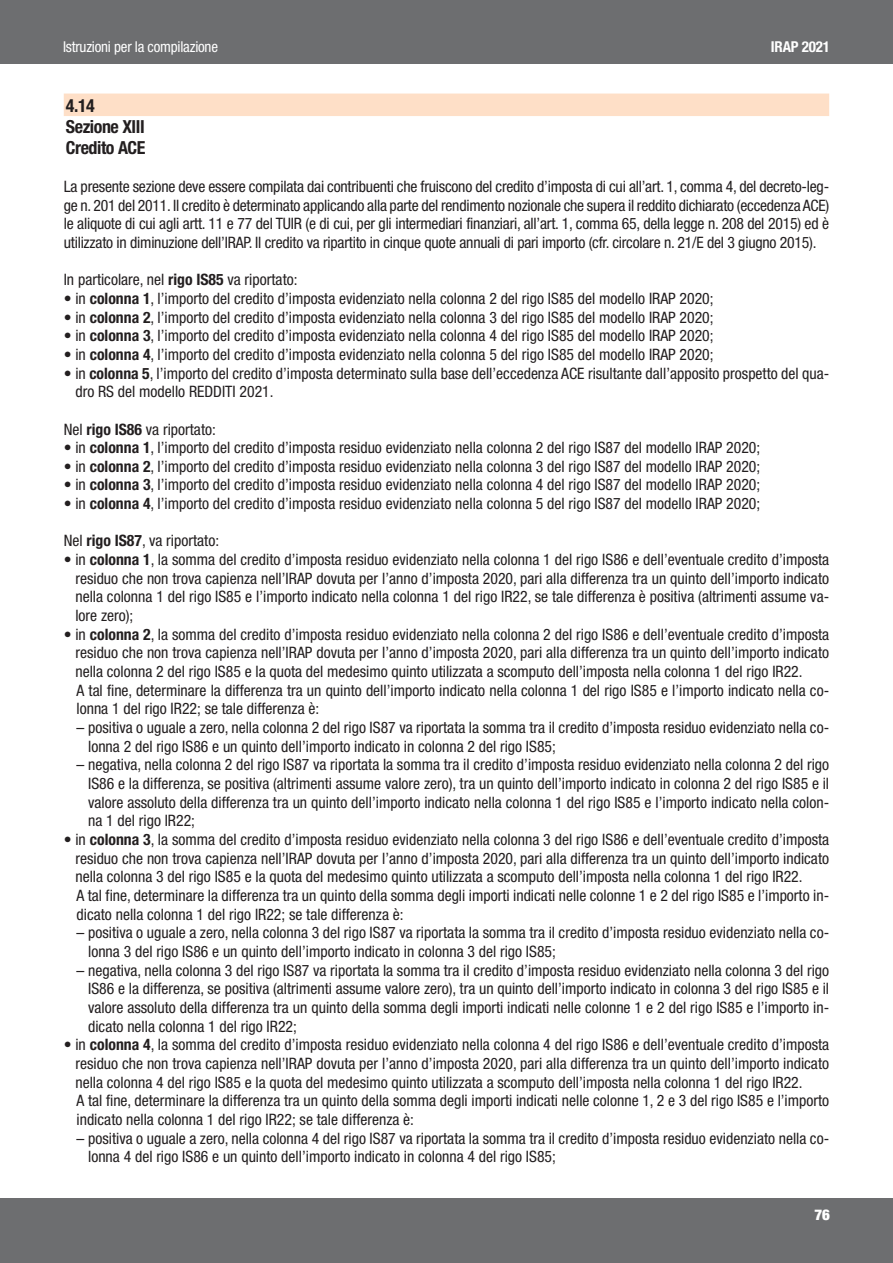
<style>
.page{position:relative;width:893px;height:1263px;background:#fff}
.page>*{position:absolute;margin:0;border:0;box-sizing:border-box;transform-origin:0 0}
.t1{font:700 condensed 18px/21.1px "Helvetica Neue";letter-spacing:-.025em;color:#231f20}
.t2{font:condensed 15.75px/18.6px "Helvetica Neue";color:#231f20}
.t3{font:condensed 15px "Helvetica Neue";letter-spacing:-.015em;color:#fff}
.t4{font:700 condensed 15px "Helvetica Neue";letter-spacing:-.015em;color:#fff}
.t5{font:900 condensed 15px "Helvetica Neue";color:#fff}
.s1{font-weight:700}
</style>
<div class="page">
<div style="left:0;top:0;width:893px;height:64px;background:#6d6e70"></div>
<div style="left:64px;top:94px;width:765px;height:22px;background:#fedfc7"></div>
<div style="left:0;top:1198px;width:893px;height:65px;background:#6d6e70"></div>
<p class="t3" style="left:63px;top:41px;width:157px">Istruzioni per la compilazione</p>
<p class="t4" style="left:771px;top:41px;width:60px">IRAP 2021</p>
<p class="t1" style="left:66px;top:96px;width:81px">4.14<br>Sezione XIII<br>Credito ACE</p>
<p class="t2" style="left:64px;top:178px;width:767px;text-align:justify">La presente sezione deve essere compilata dai contribuenti che fruiscono del credito d’imposta di cui all’art. 1, comma 4, del decreto-leg&shy;ge n. 201 del 2011. Il credito è determinato applicando alla parte del rendimento nozionale che supera il reddito dichiarato (eccedenza ACE) le aliquote di cui agli artt. 11 e 77 del TUIR (e di cui, per gli intermediari finanziari, all’art. 1, comma 65, della legge n. 208 del 2015) ed è utilizzato in diminuzione dell’IRAP. Il credito va ripartito in cinque quote annuali di pari importo (cfr. circolare n. 21/E del 3 giugno 2015).</p>
<p class="t2" style="left:64px;top:272px;width:235px">In particolare, nel <span class="s1">rigo IS85</span> va riportato:</p>
<p class="t2" style="left:64px;top:290px;width:651px">• in <span class="s1">colonna 1</span>, l’importo del credito d’imposta evidenziato nella colonna 2 del rigo IS85 del modello IRAP 2020;</p>
<p class="t2" style="left:64px;top:309px;width:651px">• in <span class="s1">colonna 2</span>, l’importo del credito d’imposta evidenziato nella colonna 3 del rigo IS85 del modello IRAP 2020;</p>
<p class="t2" style="left:64px;top:328px;width:651px">• in <span class="s1">colonna 3</span>, l’importo del credito d’imposta evidenziato nella colonna 4 del rigo IS85 del modello IRAP 2020;</p>
<p class="t2" style="left:64px;top:346px;width:651px">• in <span class="s1">colonna 4</span>, l’importo del credito d’imposta evidenziato nella colonna 5 del rigo IS85 del modello IRAP 2020;</p>
<p class="t2" style="left:75px;top:365px;width:755px;text-indent:-12px">• in <span class="s1">colonna 5</span>, l’importo del credito d’imposta determinato sulla base dell’eccedenza ACE risultante dall’apposito prospetto del qua&shy;dro RS del modello REDDITI 2021.</p>
<p class="t2" style="left:64px;top:421px;width:154px">Nel <span class="s1">rigo IS86</span> va riportato:</p>
<p class="t2" style="left:64px;top:440px;width:698px">• in <span class="s1">colonna 1</span>, l’importo del credito d’imposta residuo evidenziato nella colonna 2 del rigo IS87 del modello IRAP 2020;</p>
<p class="t2" style="left:64px;top:458px;width:698px">• in <span class="s1">colonna 2</span>, l’importo del credito d’imposta residuo evidenziato nella colonna 3 del rigo IS87 del modello IRAP 2020;</p>
<p class="t2" style="left:64px;top:477px;width:698px">• in <span class="s1">colonna 3</span>, l’importo del credito d’imposta residuo evidenziato nella colonna 4 del rigo IS87 del modello IRAP 2020;</p>
<p class="t2" style="left:64px;top:496px;width:698px">• in <span class="s1">colonna 4</span>, l’importo del credito d’imposta residuo evidenziato nella colonna 5 del rigo IS87 del modello IRAP 2020;</p>
<p class="t2" style="left:64px;top:533px;width:157px">Nel <span class="s1">rigo IS87</span>, va riportato:</p>
<p class="t2" style="left:75px;top:552px;width:755px;text-align:justify;text-indent:-12px">• in <span class="s1">colonna 1</span>, la somma del credito d’imposta residuo evidenziato nella colonna 1 del rigo IS86 e dell’eventuale credito d’imposta residuo che non trova capienza nell’IRAP dovuta per l’anno d’imposta 2020, pari alla differenza tra un quinto dell’importo indicato nella colonna 1 del rigo IS85 e l’importo indicato nella colonna 1 del rigo IR22, se tale differenza è positiva (altrimenti assume va&shy;lore zero);</p>
<p class="t2" style="left:75px;top:626px;width:755px;text-indent:-12px">• in <span class="s1">colonna 2</span>, la somma del credito d’imposta residuo evidenziato nella colonna 2 del rigo IS86 e dell’eventuale credito d’imposta residuo che non trova capienza nell’IRAP dovuta per l’anno d’imposta 2020, pari alla differenza tra un quinto dell’importo indicato nella colonna 2 del rigo IS85 e la quota del medesimo quinto utilizzata a scomputo dell’imposta nella colonna 1 del rigo IR22.<br>A tal fine, determinare la differenza tra un quinto dell’importo indicato nella colonna 1 del rigo IS85 e l’importo indicato nella co&shy;lonna 1 del rigo IR22; se tale differenza è:</p>
<p class="t2" style="left:88px;top:720px;width:742px;text-indent:-12px">– positiva o uguale a zero, nella colonna 2 del rigo IS87 va riportata la somma tra il credito d’imposta residuo evidenziato nella co&shy;lonna 2 del rigo IS86 e un quinto dell’importo indicato in colonna 2 del rigo IS85;</p>
<p class="t2" style="left:88px;top:757px;width:742px;text-align:justify;text-indent:-12px">– negativa, nella colonna 2 del rigo IS87 va riportata la somma tra il credito d’imposta residuo evidenziato nella colonna 2 del rigo IS86 e la differenza, se positiva (altrimenti assume valore zero), tra un quinto dell’importo indicato in colonna 2 del rigo IS85 e il valore assoluto della differenza tra un quinto dell’importo indicato nella colonna 1 del rigo IS85 e l’importo indicato nella colon&shy;na 1 del rigo IR22;</p>
<p class="t2" style="left:75px;top:831px;width:755px;text-indent:-12px">• in <span class="s1">colonna 3</span>, la somma del credito d’imposta residuo evidenziato nella colonna 3 del rigo IS86 e dell’eventuale credito d’imposta residuo che non trova capienza nell’IRAP dovuta per l’anno d’imposta 2020, pari alla differenza tra un quinto dell’importo indicato nella colonna 3 del rigo IS85 e la quota del medesimo quinto utilizzata a scomputo dell’imposta nella colonna 1 del rigo IR22.<br>A tal fine, determinare la differenza tra un quinto della somma degli importi indicati nelle colonne 1 e 2 del rigo IS85 e l’importo in&shy;dicato nella colonna 1 del rigo IR22; se tale differenza è:</p>
<p class="t2" style="left:88px;top:925px;width:742px;text-indent:-12px">– positiva o uguale a zero, nella colonna 3 del rigo IS87 va riportata la somma tra il credito d’imposta residuo evidenziato nella co&shy;lonna 3 del rigo IS86 e un quinto dell’importo indicato in colonna 3 del rigo IS85;</p>
<p class="t2" style="left:88px;top:962px;width:742px;text-align:justify;text-indent:-12px">– negativa, nella colonna 3 del rigo IS87 va riportata la somma tra il credito d’imposta residuo evidenziato nella colonna 3 del rigo IS86 e la differenza, se positiva (altrimenti assume valore zero), tra un quinto dell’importo indicato in colonna 3 del rigo IS85 e il valore assoluto della differenza tra un quinto della somma degli importi indicati nelle colonne 1 e 2 del rigo IS85 e l’importo in&shy;dicato nella colonna 1 del rigo IR22;</p>
<p class="t2" style="left:75px;top:1037px;width:755px;text-indent:-12px">• in <span class="s1">colonna 4</span>, la somma del credito d’imposta residuo evidenziato nella colonna 4 del rigo IS86 e dell’eventuale credito d’imposta residuo che non trova capienza nell’IRAP dovuta per l’anno d’imposta 2020, pari alla differenza tra un quinto dell’importo indicato nella colonna 4 del rigo IS85 e la quota del medesimo quinto utilizzata a scomputo dell’imposta nella colonna 1 del rigo IR22.<br>A tal fine, determinare la differenza tra un quinto della somma degli importi indicati nelle colonne 1, 2 e 3 del rigo IS85 e l’importo indicato nella colonna 1 del rigo IR22; se tale differenza è:</p>
<p class="t2" style="left:88px;top:1130px;width:742px;text-indent:-12px">– positiva o uguale a zero, nella colonna 4 del rigo IS87 va riportata la somma tra il credito d’imposta residuo evidenziato nella co&shy;lonna 4 del rigo IS86 e un quinto dell’importo indicato in colonna 4 del rigo IS85;</p>
<p class="t5" style="left:814px;top:1206px;width:17px">76</p>
</div>
